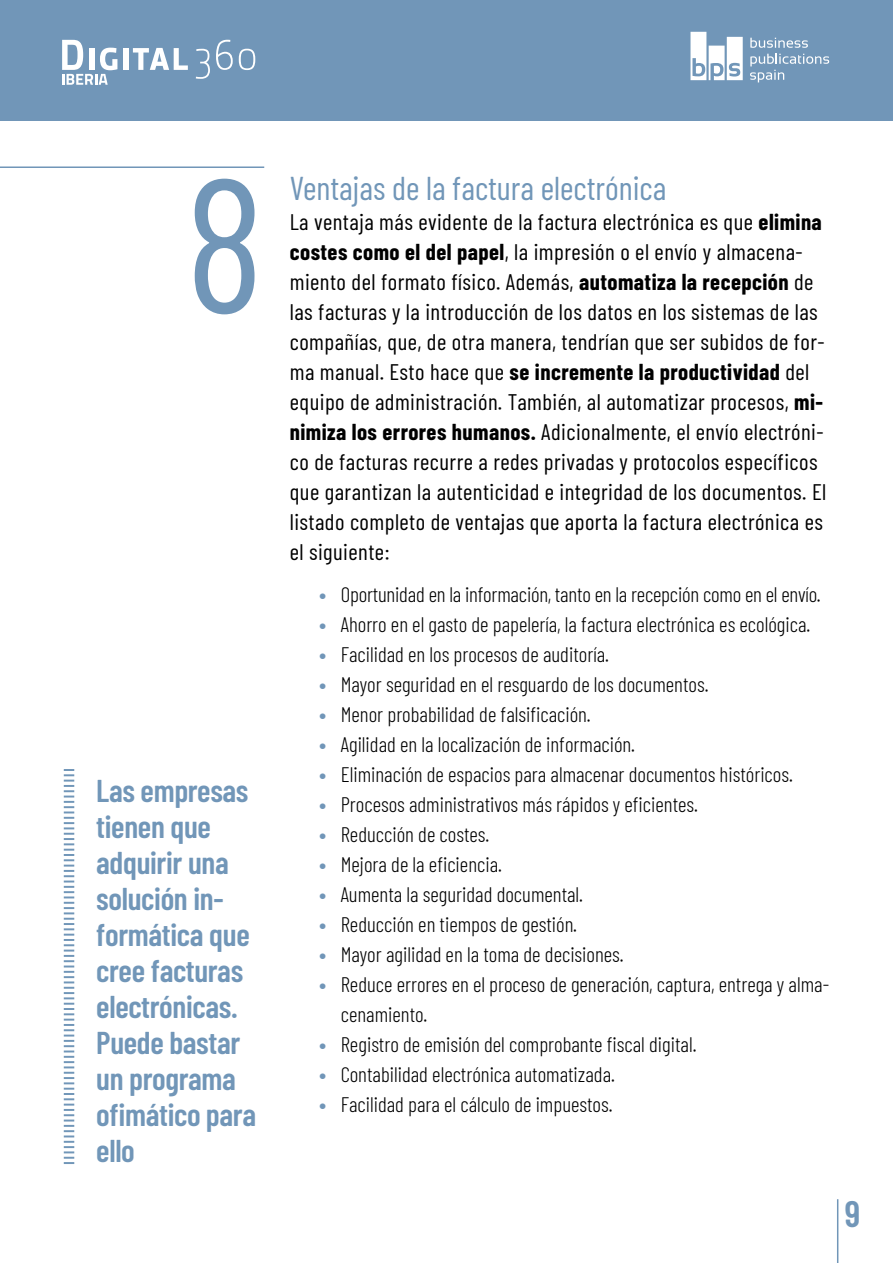
<style>
.page{position:relative;width:893px;height:1263px;background:#fff}
.page>*{position:absolute;margin:0;border:0;box-sizing:border-box;transform-origin:0 0}
.WP_NUM_LADILLO{font:189px "Barlow Condensed";color:#7196b8}
.t1{font:600 36.75px "Barlow Condensed";color:#7196b8}
.WP_LADILLO1{font:33px "Barlow Condensed";color:#7196b8}
.WP_ENTRADILLA{font:600 31.5px/36px "Barlow Condensed";letter-spacing:-.01em;color:#7196b8}
.WP_TEXTO{font:22.5px/30px "Barlow Condensed";letter-spacing:.02em;color:#000}
.t2{font:300 21px/30px "Barlow Condensed";color:#000}
.s1{font-weight:700}
.s2{font-weight:800;color:#7196b8}
</style>
<div class="page">
<hr style="left:837px;top:1199px;width:1px;height:64px;background:#7196b8">
<div style="left:0;top:0;width:893px;height:121px;background:#7196b8"></div>
<svg style="left:750px;top:38px;width:58px;height:10px"></svg>
<svg style="left:750px;top:54px;width:79px;height:28px"></svg>
<svg style="left:690px;top:32px;width:53px;height:48px"></svg>
<div style="left:123px;top:48px;width:5px;height:22px;background:#fff"></div>
<svg style="left:133px;top:48px;width:55px;height:22px"></svg>
<svg style="left:196px;top:49px;width:14px;height:30px"></svg>
<svg style="left:216px;top:40px;width:17px;height:30px"></svg>
<svg style="left:239px;top:49px;width:16px;height:21px"></svg>
<svg style="left:62px;top:40px;width:55px;height:45px"></svg>
<hr style="left:0;top:166px;width:264px;height:2px;background:#7196b8">
<svg style="left:64px;top:769px;width:10px;height:395px"></svg>
<p class="WP_NUM_LADILLO" style="left:185px;top:110px;width:81px">8</p>
<p class="WP_ENTRADILLA" style="left:96px;top:771px;width:161px">Las empresas tienen que adquirir una solución in&shy;formática que cree facturas electrónicas.<br>Puede bastar un programa ofimático para ello</p>
<p class="WP_LADILLO1" style="left:290px;top:165px;width:378px">Ventajas de la factura electrónica</p>
<p class="WP_TEXTO" style="left:290px;top:206px;width:538px">La ventaja más evidente de la factura electrónica es que <span class="s1">elimina costes como el del papel</span>, la impresión o el envío y almacena&shy;miento del formato físico. Además, <span class="s1">automatiza la recepción</span> de las facturas y la introducción de los datos en los sistemas de las compañías, que, de otra manera, tendrían que ser subidos de for&shy;ma manual. Esto hace que <span class="s1">se incremente la productividad</span> del equipo de administración. También, al automatizar procesos, <span class="s1">mi&shy;nimiza los errores humanos.</span> Adicionalmente, el envío electróni&shy;co de facturas recurre a redes privadas y protocolos específicos que garantizan la autenticidad e integridad de los documentos. El listado completo de ventajas que aporta la factura electrónica es el siguiente:</p>
<p class="t2" style="left:320px;top:578px;width:503px"><span class="s2">•</span> Oportunidad en la información, tanto en la recepción como en el envío.</p>
<p class="t2" style="left:320px;top:608px;width:492px"><span class="s2">•</span> Ahorro en el gasto de papelería, la factura electrónica es ecológica.</p>
<p class="t2" style="left:320px;top:638px;width:291px"><span class="s2">•</span> Facilidad en los procesos de auditoría.</p>
<p class="t2" style="left:320px;top:668px;width:390px"><span class="s2">•</span> Mayor seguridad en el resguardo de los documentos.</p>
<p class="t2" style="left:320px;top:698px;width:273px"><span class="s2">•</span> Menor probabilidad de falsificación.</p>
<p class="t2" style="left:320px;top:728px;width:317px"><span class="s2">•</span> Agilidad en la localización de información.</p>
<p class="t2" style="left:320px;top:758px;width:475px"><span class="s2">•</span> Eliminación de espacios para almacenar documentos históricos.</p>
<p class="t2" style="left:320px;top:788px;width:380px"><span class="s2">•</span> Procesos administrativos más rápidos y eficientes.</p>
<p class="t2" style="left:320px;top:818px;width:171px"><span class="s2">•</span> Reducción de costes.</p>
<p class="t2" style="left:320px;top:848px;width:184px"><span class="s2">•</span> Mejora de la eficiencia.</p>
<p class="t2" style="left:320px;top:878px;width:265px"><span class="s2">•</span> Aumenta la seguridad documental.</p>
<p class="t2" style="left:320px;top:908px;width:259px"><span class="s2">•</span> Reducción en tiempos de gestión.</p>
<p class="t2" style="left:320px;top:938px;width:306px"><span class="s2">•</span> Mayor agilidad en la toma de decisiones.</p>
<p class="t2" style="left:341px;top:968px;width:490px;text-indent:-21px"><span class="s2">•</span> Reduce errores en el proceso de generación, captura, entrega y alma&shy;cenamiento.</p>
<p class="t2" style="left:320px;top:1028px;width:378px"><span class="s2">•</span> Registro de emisión del comprobante fiscal digital.</p>
<p class="t2" style="left:320px;top:1058px;width:297px"><span class="s2">•</span> Contabilidad electrónica automatizada.</p>
<p class="t2" style="left:320px;top:1088px;width:295px"><span class="s2">•</span> Facilidad para el cálculo de impuestos.</p>
<h2 class="t1" style="left:845px;top:1188px;width:17px">9</h2>
</div>
